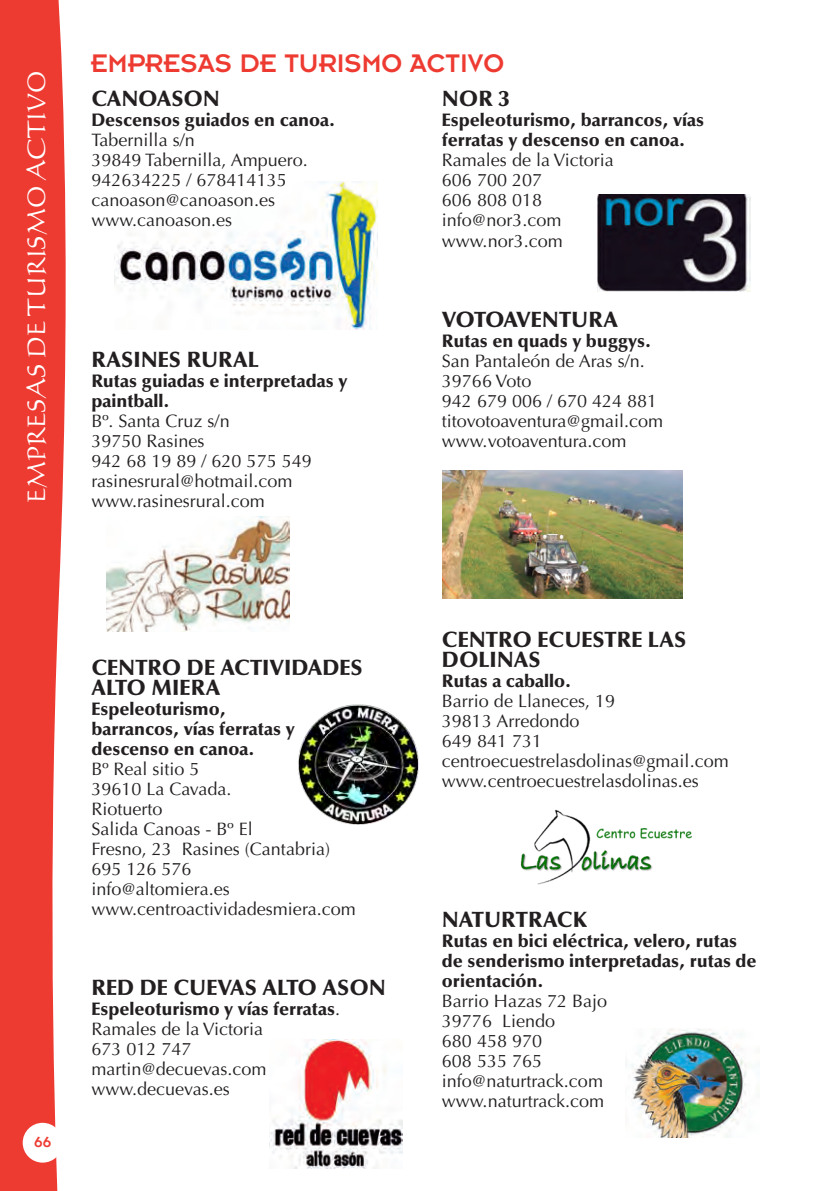
<style>
.page{position:relative;width:840px;height:1191px;background:#fff}
.page>*{position:absolute;margin:0;border:0;box-sizing:border-box;transform-origin:0 0}
.t1{font:28px "Insignia";color:#ee3b32}
.t2{font:24px "Calligraphic 421 BT Roman B";color:#fff}
.t3{font:900 22px/20px "Optima";color:#231f20}
.t4{font:18px/20px "Optima";color:#231f20}
.t5{font:900 18px/20px "Optima";color:#231f20}
.t6{font:16px "Insignia A";color:#ee3b32}
.s1{font-weight:900}
</style>
<div class="page">
<svg style="left:0;top:0;width:66px;height:1191px;background:#ef5048"></svg>
<div style="left:23px;top:1122px;width:39px;height:40px;background:#fff;border-radius:50%"></div>
<img style="left:115px;top:181px;width:262px;height:148px">
<img style="left:269px;top:1039px;width:133px;height:129px">
<img style="left:597px;top:195px;width:152px;height:96px">
<img style="left:520px;top:809px;width:171px;height:76px">
<img style="left:625px;top:1029px;width:121px;height:108px">
<img style="left:442px;top:470px;width:240px;height:128px">
<img style="left:106px;top:516px;width:183px;height:116px">
<img style="left:298px;top:704px;width:121px;height:121px">
<h2 class="t2" style="left:21px;top:503px;width:433px;rotate:-90deg">EMPRESAS DE TURISMO ACTIVO</h2>
<h1 class="t1" style="left:91px;top:49px;width:415px">EMPRESAS DE TURISMO ACTIVO</h1>
<p class="t3" style="left:91px;top:89px;width:130px">CANOASON</p>
<p class="t5" style="left:91px;top:111px;width:245px">Descensos guiados en canoa.</p>
<p class="t4" style="left:91px;top:131px;width:218px">Tabernilla s/n<br>39849 Tabernilla, Ampuero.<br>942634225 / 678414135 canoason@canoason.es www.canoason.es</p>
<p class="t3" style="left:91px;top:349px;width:169px">RASINES RURAL</p>
<p class="t5" style="left:91px;top:371px;width:257px">Rutas guiadas e interpretadas y paintball.</p>
<p class="t4" style="left:91px;top:411px;width:222px">Bº. Santa Cruz s/n<br>39750 Rasines<br>942 68 19 89 / 620 575 549 rasinesrural@hotmail.com www.rasinesrural.com</p>
<p class="t3" style="left:441px;top:89px;width:69px">NOR 3</p>
<p class="t5" style="left:441px;top:111px;width:263px">Espeleoturismo, barrancos, vías ferratas y descenso en canoa.</p>
<p class="t4" style="left:441px;top:151px;width:173px">Ramales de la Victoria<br>606 700 207<br>606 808 018 info@nor3.com www.nor3.com</p>
<p class="t3" style="left:441px;top:309px;width:178px">VOTOAVENTURA</p>
<p class="t5" style="left:441px;top:331px;width:210px">Rutas en quads y buggys.</p>
<p class="t4" style="left:441px;top:351px;width:222px">San Pantaleón de Aras s/n.<br>39766 Voto<br>942 679 006 / 670 424 881 titovotoaventura@gmail.com www.votoaventura.com</p>
<p class="t6" style="left:34px;top:1133px;width:19px">66</p>
<p class="t3" style="left:91px;top:657px;width:273px">CENTRO DE ACTIVIDADES<br>ALTO MIERA</p>
<p class="t5" style="left:91px;top:699px;width:205px">Espeleoturismo, barrancos, vías ferratas y descenso en canoa.</p>
<p class="t4" style="left:91px;top:759px;width:266px">Bº Real sitio 5<br>39610 La Cavada.<br>Riotuerto<br>Salida Canoas - Bº El<br>Fresno, 23 Rasines (Cantabria)<br>695 126 576<br>info@altomiera.es www.centroactividadesmiera.com</p>
<p class="t3" style="left:91px;top:977px;width:296px">RED DE CUEVAS ALTO ASON</p>
<p class="t4" style="left:91px;top:999px;width:250px"><span class="s1">Espeleoturismo y vías ferratas</span>.<br>Ramales de la Victoria<br>673 012 747 martin@decuevas.com www.decuevas.es</p>
<p class="t3" style="left:441px;top:629px;width:246px">CENTRO ECUESTRE LAS<br>DOLINAS</p>
<p class="t5" style="left:441px;top:671px;width:131px">Rutas a caballo.</p>
<p class="t4" style="left:441px;top:691px;width:288px">Barrio de Llaneces, 19<br>39813 Arredondo<br>649 841 731 centroecuestrelasdolinas@gmail.com www.centroecuestrelasdolinas.es</p>
<p class="t3" style="left:441px;top:909px;width:147px">NATURTRACK</p>
<p class="t5" style="left:441px;top:931px;width:316px">Rutas en bici eléctrica, velero, rutas de senderismo interpretadas, rutas de orientación.</p>
<p class="t4" style="left:441px;top:991px;width:167px">Barrio Hazas 72 Bajo<br>39776 Liendo<br>680 458 970<br>608 535 765 info@naturtrack.com www.naturtrack.com</p>
</div>
